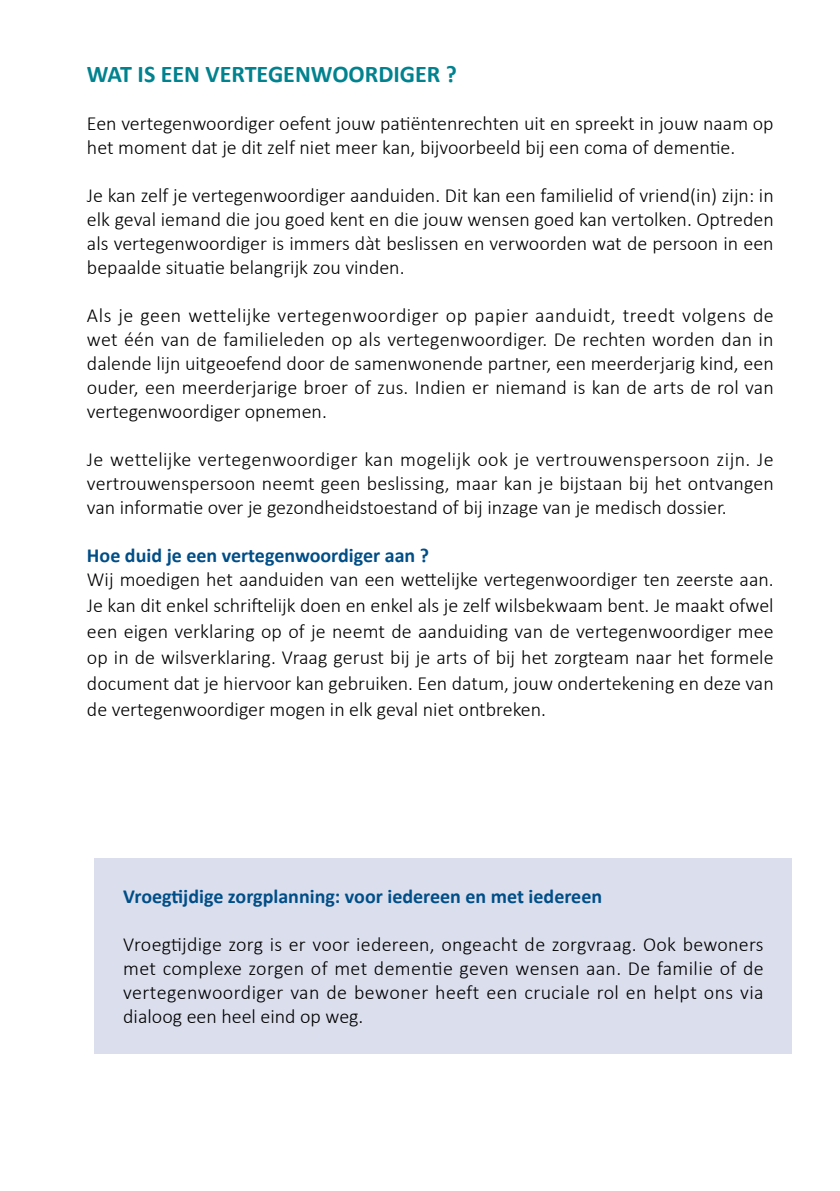
<style>
.page{position:relative;width:840px;height:1191px;background:#fff}
.page>*{position:absolute;margin:0;border:0;box-sizing:border-box;transform-origin:0 0}
.t1{font:700 24px "Calibri";color:#00828f}
.t2{font:300 20px/24px "Calibri";color:#000;text-align:justify}
.t3{font:700 20px "Calibri";color:#004e87}
</style>
<div class="page">
<div style="left:95px;top:858px;width:696px;height:195px;background:#dbdfed"></div>
<p class="t1" style="left:87px;top:57px;width:371px">WAT IS EEN VERTEGENWOORDIGER ?</p>
<p class="t2" style="left:87px;top:111px;width:687px">Een vertegenwoordiger oefent jouw patiëntenrechten uit en spreekt in jouw naam op het moment dat je dit zelf niet meer kan, bijvoorbeeld bij een coma of dementie.</p>
<p class="t2" style="left:87px;top:183px;width:688px">Je kan zelf je vertegenwoordiger aanduiden. Dit kan een familielid of vriend(in) zijn: in elk geval iemand die jou goed kent en die jouw wensen goed kan vertolken. Optreden als vertegenwoordiger is immers dàt beslissen en verwoorden wat de persoon in een bepaalde situatie belangrijk zou vinden.</p>
<p class="t2" style="left:87px;top:303px;width:688px">Als je geen wettelijke vertegenwoordiger op papier aanduidt, treedt volgens de wet één van de familieleden op als vertegenwoordiger. De rechten worden dan in dalende lijn uitgeoefend door de samenwonende partner, een meerderjarig kind, een ouder, een meerderjarige broer of zus. Indien er niemand is kan de arts de rol van vertegenwoordiger opnemen.</p>
<p class="t2" style="left:87px;top:447px;width:688px">Je wettelijke vertegenwoordiger kan mogelijk ook je vertrouwenspersoon zijn. Je vertrouwenspersoon neemt geen beslissing, maar kan je bijstaan bij het ontvangen van informatie over je gezondheidstoestand of bij inzage van je medisch dossier.</p>
<p class="t3" style="left:87px;top:541px;width:343px">Hoe duid je een vertegenwoordiger aan ?</p>
<p class="t2" style="left:87px;top:566px;width:688px;line-height:26px">Wij moedigen het aanduiden van een wettelijke vertegenwoordiger ten zeerste aan.<br>Je kan dit enkel schriftelijk doen en enkel als je zelf wilsbekwaam bent. Je maakt ofwel een eigen verklaring op of je neemt de aanduiding van de vertegenwoordiger mee op in de wilsverklaring. Vraag gerust bij je arts of bij het zorgteam naar het formele document dat je hiervoor kan gebruiken. Een datum, jouw ondertekening en deze van de vertegenwoordiger mogen in elk geval niet ontbreken.</p>
<p class="t3" style="left:123px;top:882px;width:480px">Vroegtijdige zorgplanning: voor iedereen en met iedereen</p>
<p class="t2" style="left:123px;top:932px;width:641px">Vroegtijdige zorg is er voor iedereen, ongeacht de zorgvraag. Ook bewoners met complexe zorgen of met dementie geven wensen aan. De familie of de vertegenwoordiger van de bewoner heeft een cruciale rol en helpt ons via dialoog een heel eind op weg.</p>
</div>
